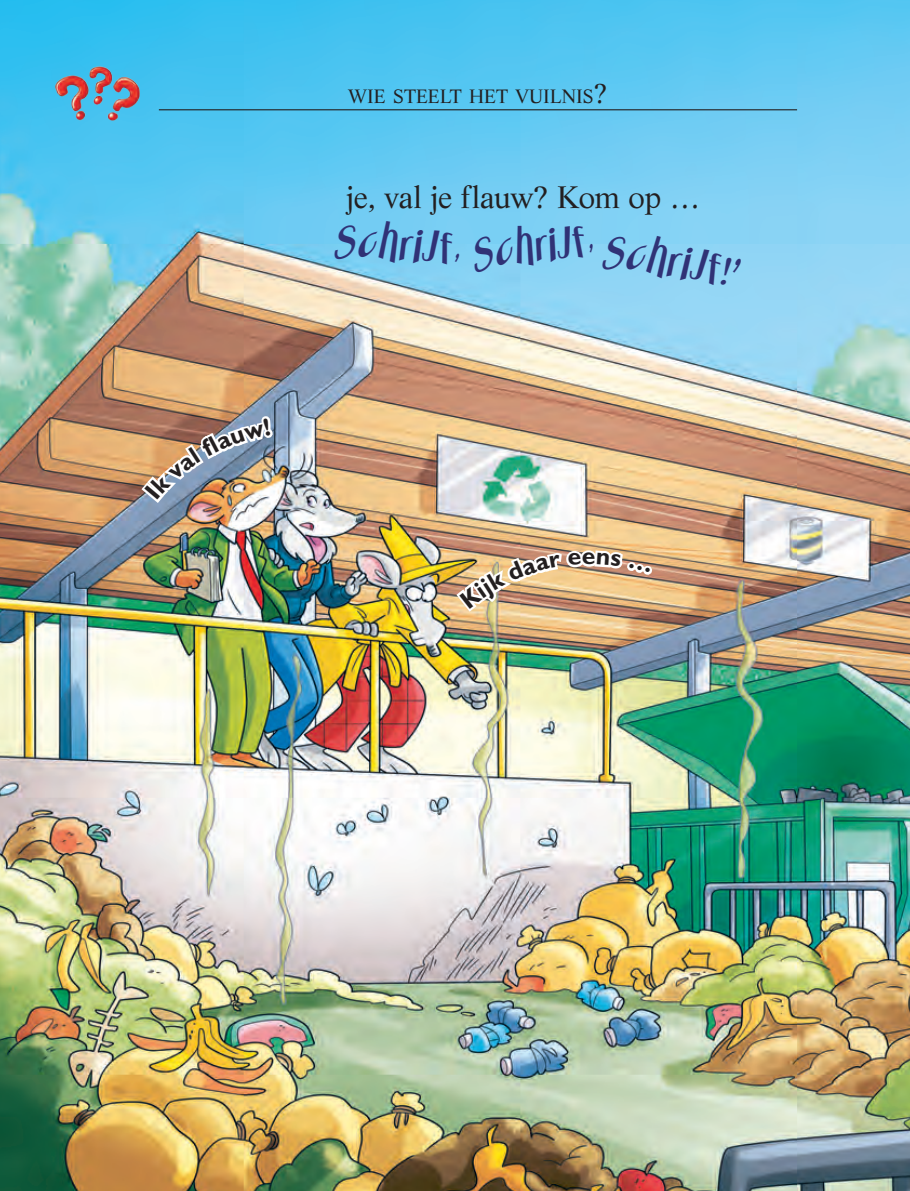
<style>
.page{position:relative;width:910px;height:1191px;background:#fff}
.page>*{position:absolute;margin:0;border:0;box-sizing:border-box;transform-origin:0 0}
.t1{font:30.38px "Life";letter-spacing:-.015em;color:#231f20}
.t2{font:27px "Whats Happened";color:#303276;scale:1.1 1}
.t3{font:27px "Whats Happened";color:#303276;scale:1.08 1}
.t4{font:700 24.75px "Gill Alt One";color:#231f20}
.t5{font:18.9px "Life LT Std";color:#231f20}
.s1{font-size:27px}
</style>
<div class="page">
<img style="left:0;top:0;width:909px;height:1190px">
<hr style="left:159px;top:109px;width:638px;height:1px;background:#231f20">
<img style="left:50px;top:51px;width:94px;height:91px">
<svg style="left:0;top:1187px;width:3px;height:4px"></svg>
<svg style="left:907px;top:1187px;width:3px;height:4px"></svg>
<img style="left:145px;top:418px;width:126px;height:81px">
<img style="left:459px;top:554px;width:102px;height:54px">
<svg style="left:568px;top:552px;width:13px;height:13px"></svg>
<svg style="left:596px;top:552px;width:25px;height:14px"></svg>
<svg style="left:629px;top:563px;width:21px;height:9px"></svg>
<p class="t5" style="left:348px;top:85px;width:261px">WIE STEELT HET VUILNIS<span class="s1">?</span></p>
<p class="t1" style="left:346px;top:178px;width:355px">je, val je flauw? Kom op …</p>
<p class="t2" style="left:336px;top:221px;width:116px;rotate:4deg">schriJf,</p>
<p class="t3" style="left:469px;top:235px;width:115px;rotate:-7deg">schriJf,</p>
<p class="t2" style="left:606px;top:231px;width:127px;rotate:9deg">schriJf!’</p>
<p class="t4" style="left:581px;top:541px;width:15px">e</p>
</div>
